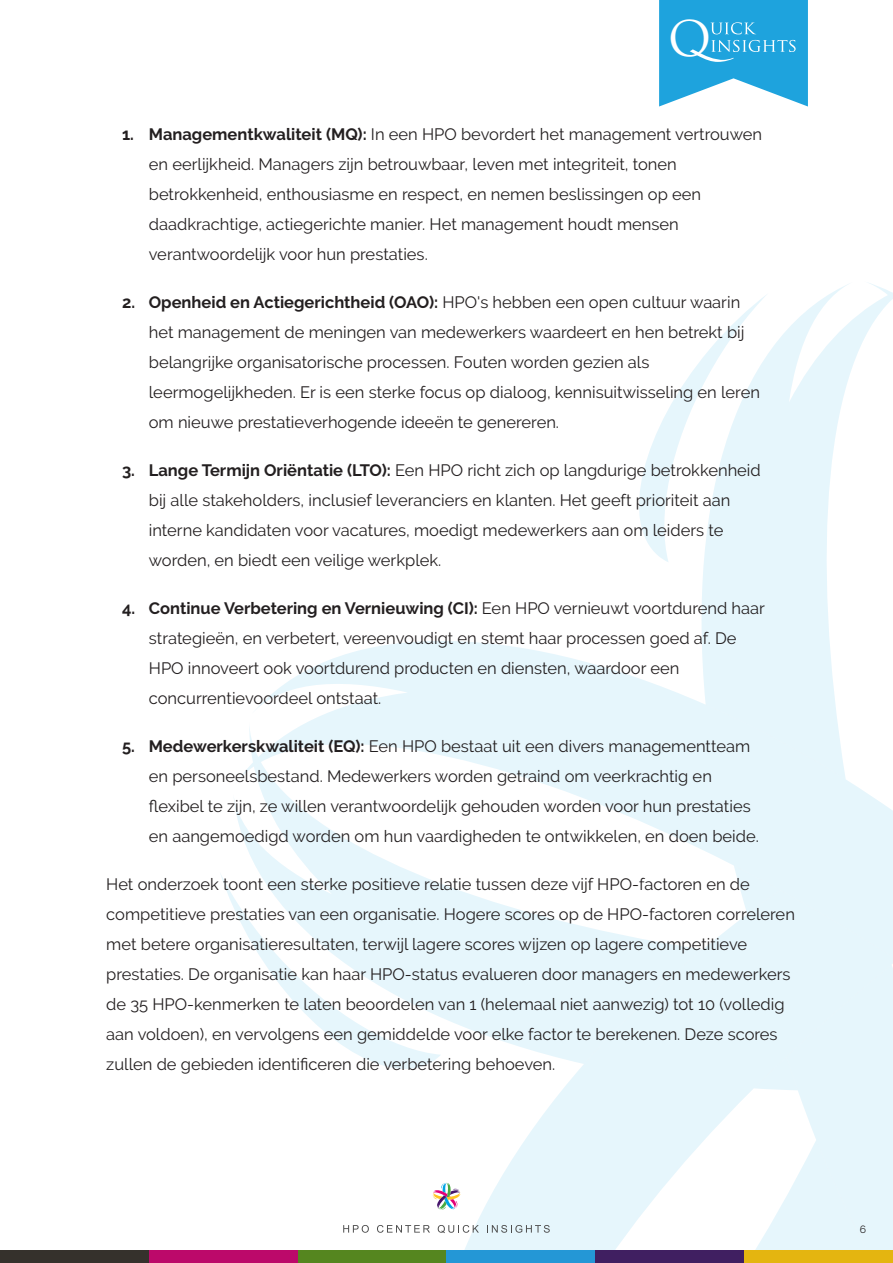
<style>
.page{position:relative;width:893px;height:1263px;background:#fff}
.page>*{position:absolute;margin:0;border:0;box-sizing:border-box;transform-origin:0 0}
.t1{font:47.85px "Trajan Pro";color:#fff}
.t2{font:16.5px/30px "Raleway";color:#231f20}
.t3{font:10.5px "Raleway";color:#231f20}
.s1{font-weight:700}
</style>
<div class="page">
<svg style="left:659px;top:0;width:149px;height:107px;background:#43b2e2"></svg>
<svg style="left:437px;top:962px;width:182px;height:288px;fill:#e6f6fc"></svg>
<svg style="left:234px;top:641px;width:385px;height:321px"></svg>
<svg style="left:619px;top:283px;width:274px;height:967px"></svg>
<svg style="left:221px;top:871px;width:220px;height:217px"></svg>
<div style="left:0;top:1250px;width:149px;height:13px;background:#35312c"></div>
<div style="left:149px;top:1250px;width:149px;height:13px;background:#bc096a"></div>
<div style="left:298px;top:1250px;width:148px;height:13px;background:#55861f"></div>
<div style="left:446px;top:1250px;width:149px;height:13px;background:#2497d6"></div>
<div style="left:595px;top:1250px;width:149px;height:13px;background:#401f61"></div>
<div style="left:744px;top:1250px;width:149px;height:13px;background:#e4b510"></div>
<svg style="left:343px;top:1225px;width:26px;height:8px"></svg>
<svg style="left:377px;top:1225px;width:53px;height:8px"></svg>
<svg style="left:438px;top:1225px;width:41px;height:8px"></svg>
<svg style="left:487px;top:1225px;width:63px;height:8px"></svg>
<div style="left:428px;top:1177px;width:37px;height:38px;background:#fff;border-radius:50%"></div>
<svg style="left:432px;top:1182px;width:29px;height:28px"></svg>
<h1 class="t1" style="left:668px;top:20px;width:45px">O</h1>
<p class="t2" style="left:149px;top:119px;width:615px;text-indent:-27px"><span class="s1">1. Managementkwaliteit (MQ):</span> In een HPO bevordert het management vertrouwen en eerlijkheid. Managers zijn betrouwbaar, leven met integriteit, tonen betrokkenheid, enthousiasme en respect, en nemen beslissingen op een daadkrachtige, actiegerichte manier. Het management houdt mensen verantwoordelijk voor hun prestaties.</p>
<p class="t2" style="left:149px;top:287px;width:613px;text-indent:-27px"><span class="s1">2. Openheid en Actiegerichtheid (OAO):</span> HPO's hebben een open cultuur waarin het management de meningen van medewerkers waardeert en hen betrekt bij belangrijke organisatorische processen. Fouten worden gezien als leermogelijkheden. Er is een sterke focus op dialoog, kennisuitwisseling en leren om nieuwe prestatieverhogende ideeën te genereren.</p>
<p class="t2" style="left:149px;top:455px;width:613px;text-indent:-27px"><span class="s1">3. Lange Termijn Oriëntatie (LTO):</span> Een HPO richt zich op langdurige betrokkenheid bij alle stakeholders, inclusief leveranciers en klanten. Het geeft prioriteit aan interne kandidaten voor vacatures, moedigt medewerkers aan om leiders te worden, en biedt een veilige werkplek.</p>
<p class="t2" style="left:149px;top:593px;width:618px;text-indent:-27px"><span class="s1">4. Continue Verbetering en Vernieuwing (CI):</span> Een HPO vernieuwt voortdurend haar strategieën, en verbetert, vereenvoudigt en stemt haar processen goed af. De HPO innoveert ook voortdurend producten en diensten, waardoor een concurrentievoordeel ontstaat.</p>
<p class="t2" style="left:149px;top:731px;width:612px;text-indent:-27px"><span class="s1">5. Medewerkerskwaliteit (EQ):</span> Een HPO bestaat uit een divers managementteam en personeelsbestand. Medewerkers worden getraind om veerkrachtig en flexibel te zijn, ze willen verantwoordelijk gehouden worden voor hun prestaties en aangemoedigd worden om hun vaardigheden te ontwikkelen, en doen beide.</p>
<p class="t2" style="left:106px;top:869px;width:690px">Het onderzoek toont een sterke positieve relatie tussen deze vijf HPO-factoren en de competitieve prestaties van een organisatie. Hogere scores op de HPO-factoren correleren met betere organisatieresultaten, terwijl lagere scores wijzen op lagere competitieve prestaties. De organisatie kan haar HPO-status evalueren door managers en medewerkers de 35 HPO-kenmerken te laten beoordelen van 1 (helemaal niet aanwezig) tot 10 (volledig aan voldoen), en vervolgens een gemiddelde voor elke factor te berekenen. Deze scores zullen de gebieden identificeren die verbetering behoeven.</p>
<p class="t3" style="left:860px;top:1223px;width:8px">6</p>
</div>
